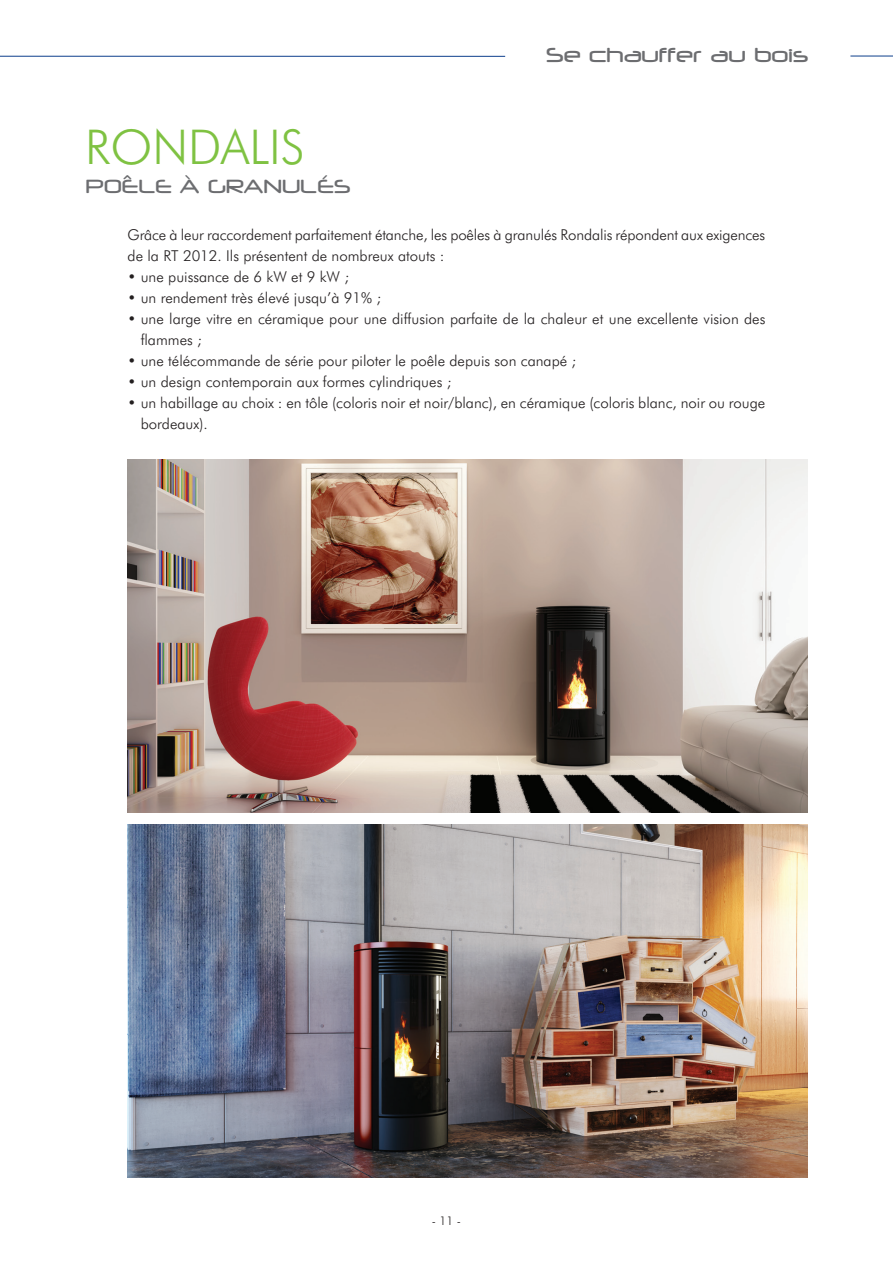
<style>
.page{position:relative;width:893px;height:1263px;background:#fff}
.page>*{position:absolute;margin:0;border:0;box-sizing:border-box;transform-origin:0 0}
.t1{font:300 48px "Futura BT";color:#7fc242}
.t2{font:500 24px "Neuropol";color:#6c6d70}
.t3{font:500 22.5px "Neuropol";letter-spacing:.01em;color:#6c6d70}
.t4{font:300 15px/21px "Futura BT";color:#231f20}
.t5{font:300 12px "Futura BT";color:#231f20}
</style>
<div class="page">
<hr style="left:850px;top:56px;width:43px;height:1px;background:#0d3e8c">
<hr style="left:0;top:56px;width:505px;height:1px;background:#0d3e8c">
<img style="left:128px;top:459px;width:680px;height:353px">
<img style="left:128px;top:825px;width:680px;height:353px">
<h1 class="t1" style="left:85px;top:118px;width:221px">RONDALIS</h1>
<h3 class="t3" style="left:85px;top:175px;width:142px">POÊLE À GRANU</h3>
<h3 class="t3" style="left:300px;top:175px;width:34px">LÉS</h3>
<h2 class="t2" style="left:545px;top:42px;width:264px">Se chauffer au bois</h2>
<p class="t4" style="left:128px;top:224px;width:639px">Grâce à leur raccordement parfaitement étanche, les poêles à granulés Rondalis répondent aux exigences de la RT 2012. I ls présentent de nombreux atouts :</p>
<p class="t4" style="left:128px;top:266px;width:223px">• une puissance de 6 kW et 9 kW ;</p>
<p class="t4" style="left:128px;top:287px;width:255px">• un rendement très élevé jusqu’à 91% ;</p>
<p class="t4" style="left:141px;top:308px;width:626px;text-indent:-13px">• une large vitre en céramique pour une diffusion parfaite de la chaleur et une excellente vision des flammes ;</p>
<p class="t4" style="left:128px;top:350px;width:450px">• une télécommande de série pour piloter le poêle depuis son canapé ;</p>
<p class="t4" style="left:128px;top:371px;width:325px">• un design contemporain aux formes cylindriques ;</p>
<p class="t4" style="left:141px;top:392px;width:626px;text-indent:-13px">• un habillage au choix : en tôle (coloris noir et noir/blanc), en céramique (coloris blanc, noir ou rouge bordeaux).</p>
<p class="t5" style="left:432px;top:1213px;width:31px">- 11 -</p>
</div>
